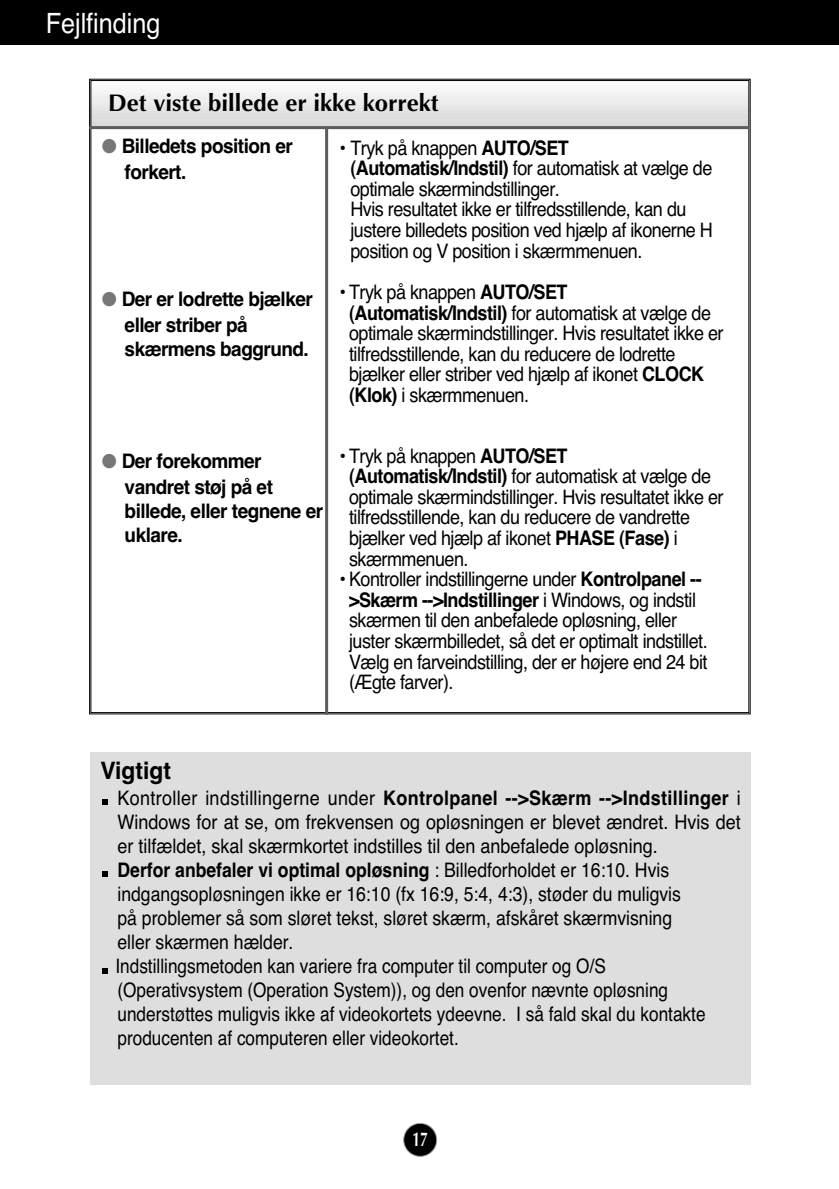
<style>
.page{position:relative;width:839px;height:1189px;background:#fff}
.page>*{position:absolute;margin:0;border:0;box-sizing:border-box;transform-origin:0 0}
.t1{font:28px "Helvetica";color:#fff;scale:.9 1}
.t2{font:700 24px "Optima";color:#000}
.t3{font:700 24px "Helvetica";color:#000;scale:.95 1}
.t4{font:20px/20.6px "Helvetica";letter-spacing:-.03em;color:#000;scale:.95 1}
.t5{font:20px/24px "Helvetica";color:#000;scale:.9 1}
.t6{font:700 20px/24.6px "Helvetica";letter-spacing:-.03em;color:#000;scale:.95 1}
.t7{font:700 20px "Optima";color:#fff;scale:.7 1}
.s1{color:#777}
.s2{font-weight:700}
</style>
<div class="page">
<div style="left:403px;top:1123px;width:34px;height:33px;background:#000;border-radius:50%"></div>
<div style="left:403px;top:1123px;width:34px;height:34px;border:2px solid #a5a5a5;border-radius:50%"></div>
<div style="left:0;top:0;width:839px;height:45px;background:#000"></div>
<hr style="left:89px;top:83px;width:660px;height:3px;background:#fbfbfb">
<hr style="left:89px;top:86px;width:660px;height:2px;background:#f8f8f8">
<hr style="left:89px;top:88px;width:660px;height:2px;background:#f6f6f6">
<hr style="left:89px;top:90px;width:660px;height:3px;background:#f4f4f4">
<hr style="left:89px;top:93px;width:660px;height:3px;background:#f1f1f1">
<hr style="left:89px;top:96px;width:660px;height:3px;background:#eee">
<hr style="left:89px;top:99px;width:660px;height:2px;background:#ebeceb">
<hr style="left:89px;top:101px;width:660px;height:2px;background:#eaeaea">
<hr style="left:89px;top:103px;width:660px;height:2px;background:#e8e8e8">
<hr style="left:89px;top:105px;width:660px;height:3px;background:#e5e5e5">
<hr style="left:89px;top:108px;width:660px;height:3px;background:#e2e2e2">
<hr style="left:89px;top:111px;width:660px;height:3px;background:#dfdfdf">
<hr style="left:89px;top:114px;width:660px;height:2px;background:#dcdcdc">
<hr style="left:89px;top:116px;width:660px;height:2px;background:#dadada">
<hr style="left:89px;top:118px;width:660px;height:2px;background:#d8d8d8">
<hr style="left:89px;top:120px;width:660px;height:3px;background:#d5d5d5">
<hr style="left:89px;top:123px;width:660px;height:3px;background:#d3d3d3">
<hr style="left:325px;top:127px;width:3px;height:587px;background:#5c5c5c">
<hr style="left:89px;top:126px;width:660px;height:3px;background:#5c5c5c">
<div style="left:90px;top:752px;width:660px;height:332px;background:#dedede"></div>
<svg style="left:102px;top:968px;width:6px;height:5px"></svg>
<svg style="left:102px;top:871px;width:6px;height:6px"></svg>
<svg style="left:102px;top:799px;width:6px;height:6px"></svg>
<h1 class="t1" style="left:46px;top:13px;width:129px">Fejlfinding</h1>
<p class="t2" style="left:108px;top:93px;width:332px">Det viste billede er ikke korrekt</p>
<p class="t6" style="left:125px;top:135px;width:178px;line-height:25.6px;text-indent:-23px"><span class="s1">●</span> Billedets position er forkert.</p>
<p class="t4" style="left:350px;top:139px;width:383px;text-indent:-12px">• Tryk på knappen <span class="s2">AUTO/SET (Automatisk/Indstil)</span> for automatisk at vælge de optimale skærmindstillinger.<br>Hvis resultatet ikke er tilfredsstillende, kan du justere billedets position ved hjælp af ikonerne H position og V position i skærmmenuen.</p>
<p class="t4" style="left:349px;top:283px;width:396px;text-indent:-11px">• Tryk på knappen <span class="s2">AUTO/SET (Automatisk/Indstil)</span> for automatisk at vælge de optimale skærmindstillinger. Hvis resultatet ikke er tilfredsstillende, kan du reducere de lodrette bjælker eller striber ved hjælp af ikonet <span class="s2">CLOCK (Klok)</span> i skærmmenuen.</p>
<p class="t6" style="left:125px;top:288px;width:200px;text-indent:-23px"><span class="s1">●</span> Der er lodrette bjælker eller striber på skærmens baggrund.</p>
<p class="t6" style="left:125px;top:451px;width:210px;text-indent:-23px"><span class="s1">●</span> Der forekommer vandret støj på et billede, eller tegnene er uklare.</p>
<p class="t4" style="left:349px;top:447px;width:396px;text-indent:-11px">• Tryk på knappen <span class="s2">AUTO/SET (Automatisk/Indstil)</span> for automatisk at vælge de optimale skærmindstillinger. Hvis resultatet ikke er tilfredsstillende, kan du reducere de vandrette bjælker ved hjælp af ikonet <span class="s2">PHASE (Fase)</span> i skærmmenuen.</p>
<p class="t4" style="left:349px;top:571px;width:379px;text-indent:-11px">• Kontroller indstillingerne under <span class="s2">Kontrolpanel -- &gt;Skærm --&gt;Indstillinger</span> i Windows, og indstil skærmen til den anbefalede opløsning, eller juster skærmbilledet, så det er optimalt indstillet.<br>Vælg en farveindstilling, der er højere end 24 bit (Ægte farver).</p>
<p class="t3" style="left:100px;top:762px;width:76px">Vigtigt</p>
<p class="t5" style="left:115px;top:788px;width:696px">Kontroller indstillingerne under <span class="s2">Kontrolpanel --&gt;Skærm --&gt;Indstillinger</span> i Windows for at se, om frekvensen og opløsningen er blevet ændret. Hvis det er tilfældet, skal skærmkortet indstilles til den anbefalede opløsning.<br><span class="s2">Derfor anbefaler vi optimal opløsning</span> : Billedforholdet er 16:10. Hvis indgangsopløsningen ikke er 16:10 (fx 16:9, 5:4, 4:3), støder du muligvis<br>på problemer så som sløret tekst, sløret skærm, afskåret skærmvisning<br>eller skærmen hælder.<br>Indstillingsmetoden kan variere fra computer til computer og O/S<br>(Operativsystem (Operation System)), og den ovenfor nævnte opløsning understøttes muligvis ikke af videokortets ydeevne. I så fald skal du kontakte producenten af computeren eller videokortet.</p>
<p class="t7" style="left:412px;top:1131px;width:23px">17</p>
</div>
